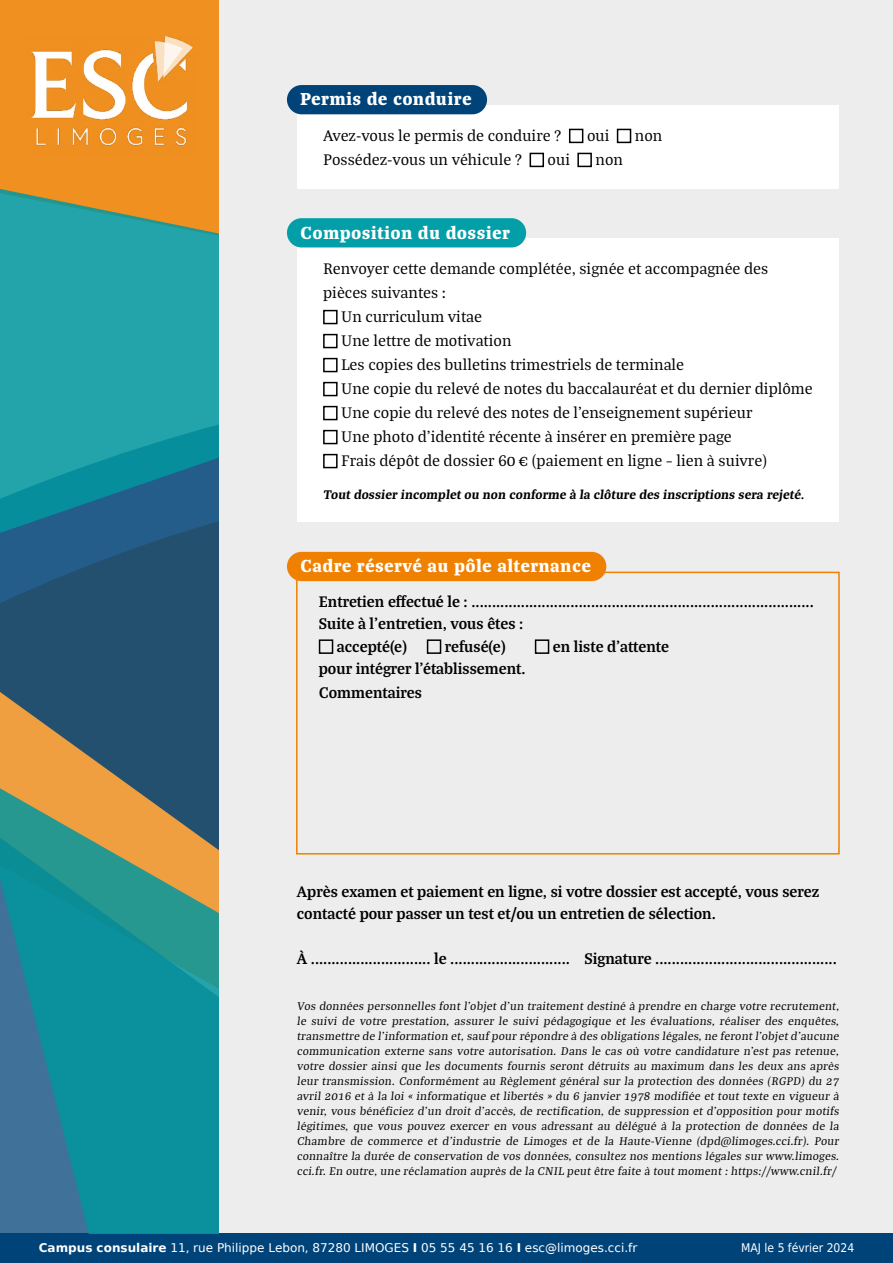
<style>
.page{position:relative;width:893px;height:1263px;background:#ededed}
.page>*{position:absolute;margin:0;border:0;box-sizing:border-box;transform-origin:0 0}
.t1{font:800 18.75px "Bagatela";letter-spacing:.05em;color:#fff}
.t2{font:700 16.5px/23.2px "Bagatela";color:#000}
.t3{font:16.5px "Bagatela";color:#000}
.t4{font:13.5px "Bagatela Dark";color:#000}
.t5{font:12px/15px "Bagatela";letter-spacing:.02em;color:#000;text-align:justify}
.t6{font:12px "DejaVu Sans";color:#fff}
.t7{font:12px "DejaVu Sans Condensed";color:#fff}
.s1{font-weight:700}
</style>
<div class="page">
<div style="left:0;top:1233px;width:893px;height:30px;background:#004379"></div>
<svg style="left:0;top:0;width:219px;height:738px;background:#49817c"></svg>
<svg style="left:0;top:738px;width:219px;height:35px;background:#756f5c"></svg>
<svg style="left:0;top:773px;width:219px;height:460px;background:#3b8a8a"></svg>
<svg style="left:171px;top:896px;width:48px;height:337px;background:#149298"></svg>
<img style="left:26px;top:36px;width:172px;height:117px">
<div style="left:298px;top:238px;width:541px;height:284px;background:#fff"></div>
<div style="left:323px;top:310px;width:15px;height:14px;border:2px solid #000"></div>
<div style="left:323px;top:334px;width:15px;height:14px;border:2px solid #000"></div>
<div style="left:323px;top:358px;width:15px;height:14px;border:2px solid #000"></div>
<div style="left:323px;top:382px;width:15px;height:14px;border:2px solid #000"></div>
<div style="left:323px;top:406px;width:15px;height:14px;border:2px solid #000"></div>
<div style="left:323px;top:430px;width:15px;height:14px;border:2px solid #000"></div>
<div style="left:323px;top:454px;width:15px;height:14px;border:2px solid #000"></div>
<div style="left:287px;top:218px;width:239px;height:29px;background:#029fa9;border-radius:15px"></div>
<div style="left:298px;top:105px;width:541px;height:83px;background:#fff"></div>
<div style="left:569px;top:129px;width:14px;height:14px;border:2px solid #000"></div>
<div style="left:617px;top:129px;width:14px;height:14px;border:2px solid #000"></div>
<div style="left:530px;top:153px;width:14px;height:14px;border:2px solid #000"></div>
<div style="left:577px;top:153px;width:15px;height:14px;border:2px solid #000"></div>
<div style="left:287px;top:85px;width:200px;height:29px;background:#004379;border-radius:15px"></div>
<div style="left:319px;top:639px;width:14px;height:15px;border:2px solid #000"></div>
<div style="left:427px;top:639px;width:14px;height:15px;border:2px solid #000"></div>
<div style="left:535px;top:639px;width:14px;height:15px;border:2px solid #000"></div>
<div style="left:296px;top:572px;width:544px;height:282px;border:2px solid #f08100"></div>
<div style="left:287px;top:552px;width:319px;height:29px;background:#f08100;border-radius:15px"></div>
<h1 class="t1" style="left:301px;top:86px;width:172px">Permis de conduire</h1>
<h2 class="t3" style="left:323px;top:125px;width:240px">Avez-vous le permis de conduire ?</h2>
<h2 class="t3" style="left:587px;top:125px;width:24px">oui</h2>
<h2 class="t3" style="left:635px;top:125px;width:29px">non</h2>
<h2 class="t3" style="left:323px;top:149px;width:201px">Possédez-vous un véhicule ?</h2>
<h2 class="t3" style="left:548px;top:149px;width:24px">oui</h2>
<h2 class="t3" style="left:595px;top:149px;width:29px">non</h2>
<h1 class="t1" style="left:301px;top:219px;width:211px">Composition du dossier</h1>
<h2 class="t3" style="left:323px;top:258px;width:447px">Renvoyer cette demande complétée, signée et accompagnée des</h2>
<h2 class="t3" style="left:323px;top:282px;width:124px">pièces suivantes :</h2>
<h2 class="t3" style="left:341px;top:306px;width:142px">Un curriculum vitae</h2>
<h2 class="t3" style="left:341px;top:330px;width:172px">Une lettre de motivation</h2>
<h2 class="t3" style="left:341px;top:354px;width:344px">Les copies des bulletins trimestriels de terminale</h2>
<h2 class="t3" style="left:341px;top:378px;width:473px">Une copie du relevé de notes du baccalauréat et du dernier diplôme</h2>
<h2 class="t3" style="left:341px;top:402px;width:413px">Une copie du relevé des notes de l’enseignement supérieur</h2>
<h2 class="t3" style="left:341px;top:426px;width:392px">Une photo d’identité récente à insérer en première page</h2>
<h2 class="t3" style="left:341px;top:450px;width:427px">Frais dépôt de dossier 60 € (paiement en ligne – lien à suivre)</h2>
<p class="t4" style="left:323px;top:485px;width:485px">Tout dossier incomplet ou non conforme à la clôture des inscriptions sera rejeté.</p>
<h1 class="t1" style="left:301px;top:553px;width:292px">Cadre réservé au pôle alternance</h1>
<h2 class="t2" style="left:319px;top:589px;width:496px">Entretien effectué le : ...................................................................................</h2>
<h2 class="t2" style="left:319px;top:611px;width:206px">Suite à l’entretien, vous êtes :</h2>
<h2 class="t2" style="left:337px;top:634px;width:72px">accepté(e)</h2>
<h2 class="t2" style="left:445px;top:634px;width:62px">refusé(e)</h2>
<h2 class="t2" style="left:553px;top:634px;width:118px">en liste d’attente</h2>
<h2 class="t2" style="left:319px;top:656px;width:208px">pour intégrer l’établissement.<br>Commentaires</h2>
<h2 class="t2" style="left:297px;top:879px;width:524px;line-height:22.5px">Après examen et paiement en ligne, si votre dossier est accepté, vous serez contacté pour passer un test et/ou un entretien de sélection.</h2>
<h2 class="t2" style="left:297px;top:946px;width:541px">À ............................. le ............................. Signature ............................................</h2>
<p class="t5" style="left:297px;top:998px;width:545px">Vos données personnelles font l’objet d’un traitement destiné à prendre en charge votre recrutement, le suivi de votre prestation, assurer le suivi pédagogique et les évaluations, réaliser des enquêtes, transmettre de l’information et, sauf pour répondre à des obligations légales, ne feront l’objet d’aucune communication externe sans votre autorisation. Dans le cas où votre candidature n’est pas retenue, votre dossier ainsi que les documents fournis seront détruits au maximum dans les deux ans après leur transmission. Conformément au Règlement général sur la protection des données (RGPD) du 27 avril 2016 et à la loi « informatique et libertés » du 6 janvier 1978 modifiée et tout texte en vigueur à venir, vous bénéficiez d’un droit d’accès, de rectification, de suppression et d’opposition pour motifs légitimes, que vous pouvez exercer en vous adressant au délégué à la protection de données de la Chambre de commerce et d’industrie de Limoges et de la Haute-Vienne (dpd@limoges.cci.fr). Pour connaître la durée de conservation de vos données, consultez nos mentions légales sur www.limoges. cci.fr. En outre, une réclamation auprès de la CNIL peut être faite à tout moment : https://www.cnil.fr/</p>
<p class="t6" style="left:39px;top:1238px;width:600px"><span class="s1">Campus consulaire</span> 11, rue Philippe Lebon, 87280 LIMOGES <span class="s1">I</span> 05 55 45 16 16 <span class="s1">I</span> esc@limoges.cci.fr</p>
<p class="t7" style="left:741px;top:1238px;width:114px">MAJ le 5 février 2024</p>
</div>
